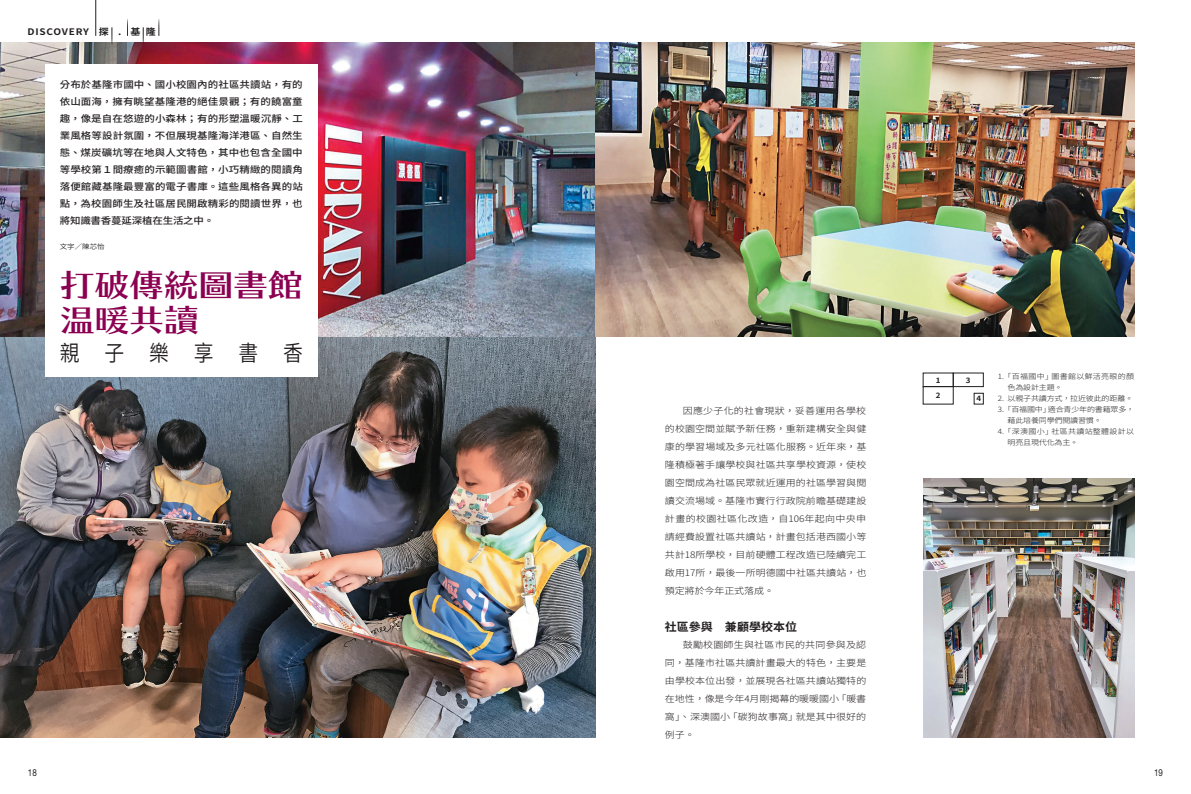
<style>
.page{position:relative;width:1191px;height:794px;background:#fff}
.page>*{position:absolute;margin:0;border:0;box-sizing:border-box;transform-origin:0 0}
.t1{font:31.5px "Kan 412 Typos Std";letter-spacing:-.01em;color:#8b0051;scale:1.11 1}
.t2{font:600 22px "Noto Sans CJ Ktc";letter-spacing:1.255em;color:#231f20;scale:.9 1}
.KL-小標-小{font:700 11.4px "Noto Sans CJ Ktc";color:#231f20;scale:1.05 1}
.t3{font:9.6px "Helvetica Neue LT Std";color:#231f20;scale:.83 1}
.KL-前言-2128-O{font:500 9.4px/17px "Noto Sans CJ Ktc";letter-spacing:.01em;color:#231f20;text-align:justify;scale:1.11 1}
.KL-內文-2128{font:300 9px/18px "Noto Sans CJ Ktc";letter-spacing:.005em;color:#231f20;text-align:justify;scale:1.11 1}
.t4{font:700 9px "Noto Sans CJ Ktc";letter-spacing:.08em;color:#231f20;scale:1.11 1}
.KL-圖說-2128{font:300 7.2px/11px "Noto Sans CJ Ktc";letter-spacing:.04em;color:#231f20;scale:1.11 1}
.KL-圖說-2128-2{font:300 7.2px/11px "Noto Sans CJ Ktc";letter-spacing:-.02em;color:#231f20;scale:1.11 1}
.KL-圖說數字編號-2128{font:700 7.2px "Noto Sans CJ Ktc";color:#231f20;scale:1.11 1}
.KL-作者-橫{font:600 6.8px "Noto Sans CJ Ktc";color:#231f20;scale:1.11 1}
</style>
<div class="page">
<img style="left:0;top:43px;width:595px;height:694px">
<div style="left:45px;top:64px;width:272px;height:313px;background:#fff"></div>
<div style="left:923px;top:373px;width:30px;height:14px;border:1px solid #231f20"></div>
<div style="left:953px;top:373px;width:30px;height:14px;border:1px solid #231f20"></div>
<div style="left:974px;top:393px;width:9px;height:11px;border:1px solid #231f20"></div>
<img style="left:595px;top:43px;width:539px;height:294px">
<img style="left:923px;top:478px;width:211px;height:259px">
<hr style="left:96px;top:0;width:1px;height:36px;background:#231f20">
<svg style="left:112px;top:27px;width:1px;height:18px"></svg>
<svg style="left:143px;top:27px;width:1px;height:18px"></svg>
<svg style="left:127px;top:19px;width:1px;height:17px"></svg>
<svg style="left:159px;top:19px;width:1px;height:17px"></svg>
<p class="t4" style="left:27px;top:27px;width:57px">DISCOVERY</p>
<p class="t4" style="left:99px;top:27px;width:53px">探.基隆</p>
<p class="KL-前言-2128-O" style="left:60px;top:77px;width:220px">分布於基隆市國中、國小校園內的社區共讀站，有的依山面海，擁有眺望基隆港的絕佳景觀；有的饒富童趣，像是自在悠遊的小森林；有的形塑溫暖沉靜、工業風格等設計氛圍，不但展現基隆海洋港區、自然生態、煤炭礦坑等在地與人文特色，其中也包含全國中等學校第１間療癒的示範圖書館，小巧精緻的閱讀角落便館藏基隆最豐富的電子書庫。這些風格各異的站點，為校園師生及社區居民開啟精彩的閱讀世界，也將知識書香蔓延深植在生活之中。</p>
<p class="KL-作者-橫" style="left:60px;top:243px;width:42px">文字／陳芯怡</p>
<p class="t1" style="left:60px;top:268px;width:220px">打破傳統圖書館</p>
<p class="t1" style="left:60px;top:303px;width:127px">温暖共讀</p>
<p class="t2" style="left:60px;top:340px;width:272px">親子樂享書香</p>
<p class="KL-內文-2128" style="left:665px;top:402px;width:183px;text-indent:18px">因應少子化的社會現狀，妥善運用各學校的校園空間並賦予新任務，重新建構安全與健康的學習場域及多元社區化服務。近年來，基隆積極著手讓學校與社區共享學校資源，使校園空間成為社區民眾就近運用的社區學習與閱讀交流場域。基隆市實行行政院前瞻基礎建設計畫的校園社區化改造，自106年起向中央申請經費設置社區共讀站，計畫包括港西國小等共計18所學校，目前硬體工程改造已陸續完工啟用17所，最後一所明德國中社區共讀站，也預定將於今年正式落成。</p>
<p class="KL-小標-小" style="left:665px;top:620px;width:127px">社區參與　兼顧學校本位</p>
<p class="KL-內文-2128" style="left:665px;top:636px;width:183px;text-indent:18px">鼓勵校園師生與社區市民的共同參與及認同，基隆市社區共讀計畫最大的特色，主要是由學校本位出發，並展現各社區共讀站獨特的在地性，像是今年4月剛揭幕的暖暖國小「暖書窩」、深澳國小「碳狗故事窩」就是其中很好的例子。</p>
<p class="KL-圖說數字編號-2128" style="left:935px;top:376px;width:6px">1</p>
<p class="KL-圖說數字編號-2128" style="left:966px;top:376px;width:6px">3</p>
<p class="KL-圖說數字編號-2128" style="left:935px;top:391px;width:6px">2</p>
<p class="KL-圖說數字編號-2128" style="left:976px;top:395px;width:6px">4</p>
<p class="KL-圖說-2128" style="left:1007px;top:371px;width:116px;text-indent:-10px">1. 「百福國中」圖書館以鮮活亮眼的顏色為設計主題。</p>
<p class="KL-圖說-2128-2" style="left:998px;top:393px;width:123px">2. 以親子共讀方式，拉近彼此的距離。</p>
<p class="KL-圖說-2128-2" style="left:1007px;top:404px;width:116px;text-indent:-10px">3. 「百福國中」適合青少年的書籍眾多，藉此培養同學們閱讀習慣。</p>
<p class="KL-圖說-2128" style="left:1007px;top:426px;width:116px;text-indent:-10px">4. 「深澳國小」社區共讀站整體設計以明亮且現代化為主。</p>
<p class="t3" style="left:28px;top:766px;width:12px">18</p>
<p class="t3" style="left:1154px;top:766px;width:12px">19</p>
</div>
